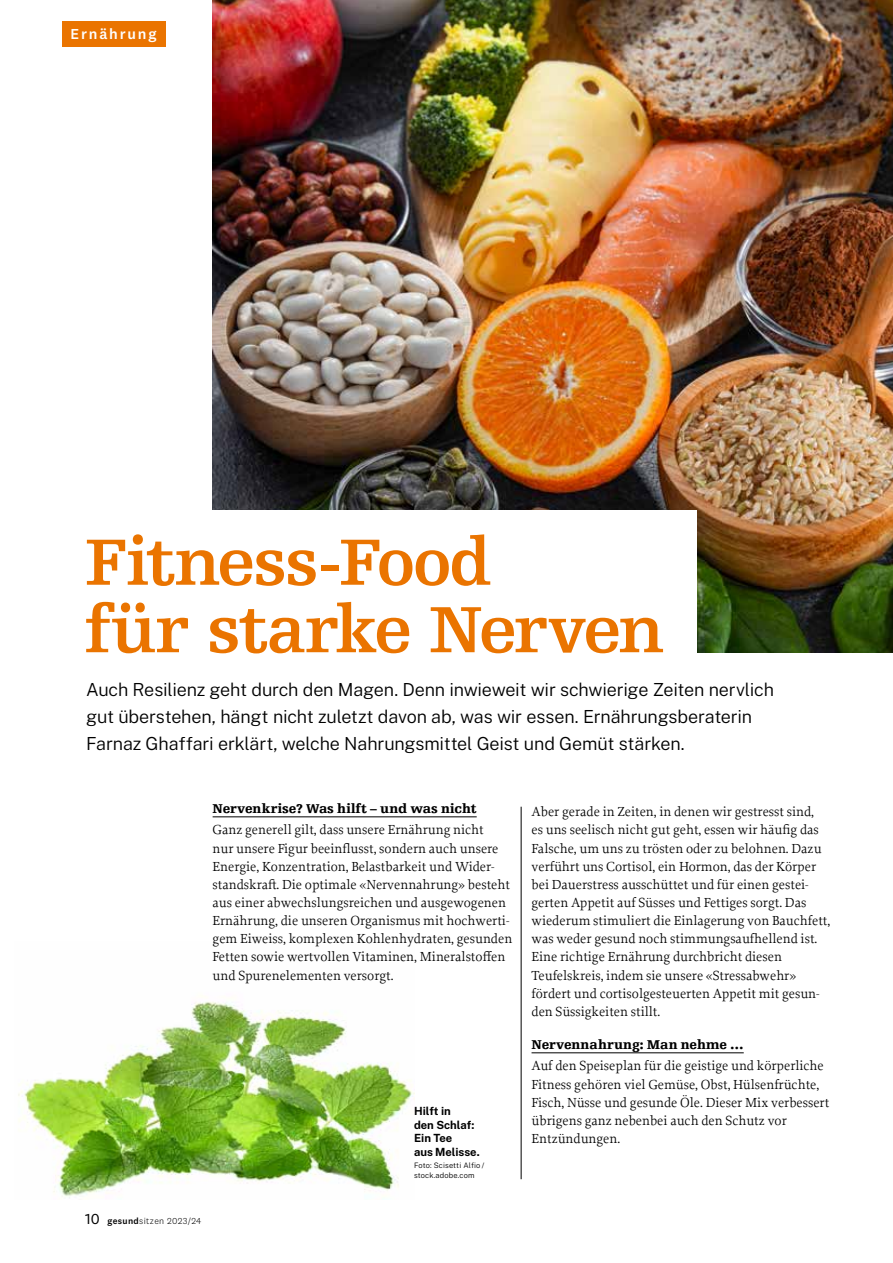
<style>
.page{position:relative;width:893px;height:1263px;background:#fff}
.page>*{position:absolute;margin:0;border:0;box-sizing:border-box;transform-origin:0 0}
.t1{font:700 69px/67.5px "Egyptienne FLT Std";letter-spacing:-.04em;color:#ea7400}
.t2{font:300 18px/27px "Public Sans";letter-spacing:-.01em;color:#000}
.t3{font:500 15px "National 2";letter-spacing:.12em;color:#fff}
.t4{font:13.8px/18.1px "Proforma";color:#000}
.t5{font:900 13.5px "Egyptienne FLT Std";color:#000}
.t6{font:700 11.25px/13.5px "Public Sans";color:#000}
.t7{font:300 9px "National 2";letter-spacing:.04em;color:#000}
.t8{font:300 7.5px/10.5px "Public Sans";letter-spacing:.02em;color:#000}
.s1{font-weight:400;font-size:15px}
.s2{font-weight:500}
</style>
<div class="page">
<img style="left:18px;top:1001px;width:396px;height:197px">
<hr style="left:213px;top:816px;width:264px;height:1px;background:#000">
<hr style="left:531px;top:1052px;width:213px;height:1px;background:#000">
<hr style="left:521px;top:807px;width:1px;height:372px;background:#000">
<div style="left:62px;top:21px;width:104px;height:26px;background:#ea7400"></div>
<img style="left:213px;top:0;width:680px;height:653px">
<div style="left:158px;top:511px;width:538px;height:210px;background:#fff"></div>
<p class="t3" style="left:71px;top:25px;width:87px">Ernährung</p>
<h1 class="t1" style="left:85px;top:529px;width:581px">Fitness-Food<br>für starke Nerven</h1>
<p class="t2" style="left:86px;top:675px;width:689px">Auch Resilienz geht durch den Magen. Denn inwieweit wir schwierige Zeiten nervlich gut überstehen, hängt nicht zuletzt davon ab, was wir essen. Ernährungsberaterin<br>Farnaz Ghaffari erklärt, welche Nahrungsmittel Geist und Gemüt stärken.</p>
<p class="t5" style="left:213px;top:801px;width:266px">Nervenkrise? Was hilft – und was nicht</p>
<p class="t4" style="left:213px;top:821px;width:301px">Ganz generell gilt, dass unsere Ernährung nicht<br>nur unsere Figur beeinflusst, sondern auch unsere Energie, Konzentration, Belastbarkeit und Wider&shy;standskraft. Die optimale «Nervennahrung» besteht aus einer abwechslungsreichen und ausgewogenen Ernährung, die unseren Organismus mit hochwerti&shy;gem Eiweiss, komplexen Kohlenhydraten, gesunden Fetten sowie wertvollen Vitaminen, Mineralstoffen und Spurenelementen versorgt.</p>
<p class="t7" style="left:85px;top:1215px;width:118px"><span class="s1">10</span> <span class="s2">gesund</span>sitzen 2023/24</p>
<p class="t6" style="left:414px;top:1104px;width:67px">Hilft in<br>den Schlaf:<br>Ein Tee<br>aus Melisse.</p>
<p class="t8" style="left:414px;top:1159px;width:72px">Foto: Scisetti Alfio / stock.adobe.com</p>
<p class="t4" style="left:531px;top:802px;width:300px">Aber gerade in Zeiten, in denen wir gestresst sind,<br>es uns seelisch nicht gut geht, essen wir häufig das Falsche, um uns zu trösten oder zu belohnen. Dazu verführt uns Cortisol, ein Hormon, das der Körper bei Dauerstress ausschüttet und für einen gestei&shy;gerten Appetit auf Süsses und Fettiges sorgt. Das wiederum stimuliert die Einlagerung von Bauchfett, was weder gesund noch stimmungsaufhellend ist.<br>Eine richtige Ernährung durchbricht diesen Teufelskreis, indem sie unsere «Stressabwehr» fördert und cortisolgesteuerten Appetit mit gesun&shy;den Süssigkeiten stillt.</p>
<p class="t5" style="left:531px;top:1037px;width:214px">Nervennahrung: Man nehme …</p>
<p class="t4" style="left:531px;top:1056px;width:299px">Auf den Speiseplan für die geistige und körperliche Fitness gehören viel Gemüse, Obst, Hülsenfrüchte, Fisch, Nüsse und gesunde Öle. Dieser Mix verbessert übrigens ganz nebenbei auch den Schutz vor Entzündungen.</p>
</div>
